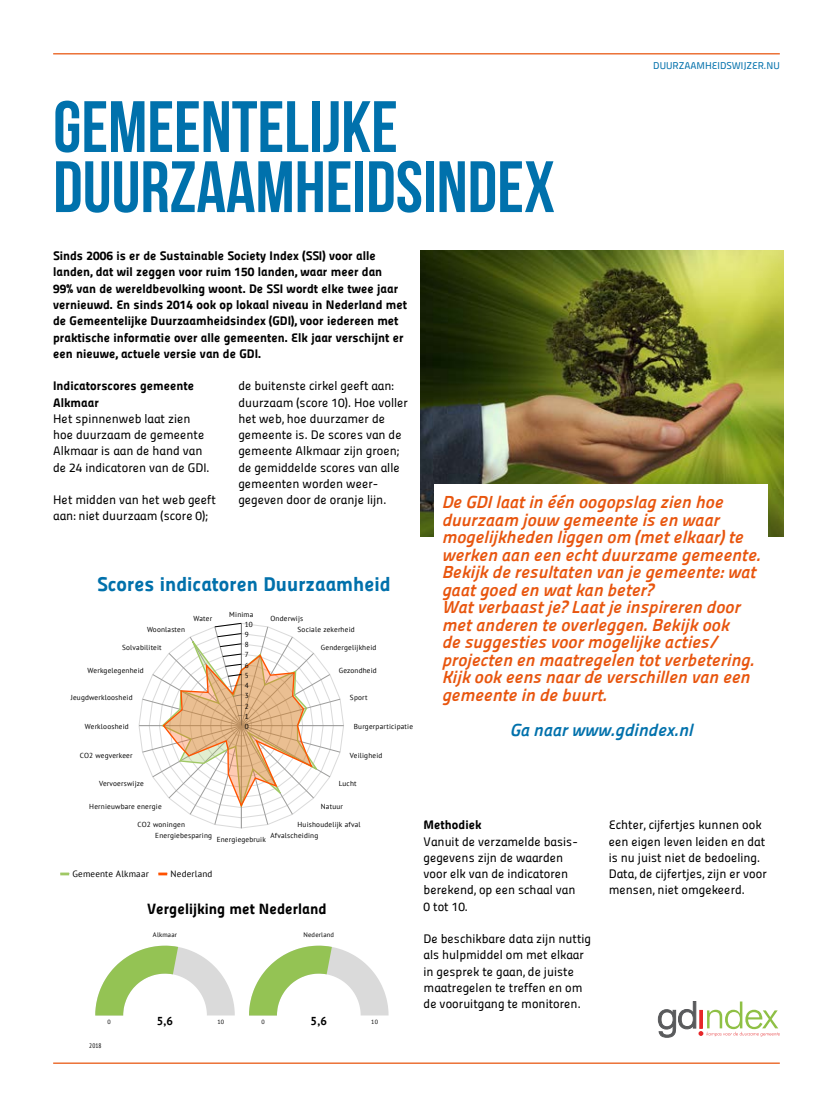
<style>
.page{position:relative;width:833px;height:1117px;background:#fff}
.page>*{position:absolute;margin:0;border:0;box-sizing:border-box;transform-origin:0 0}
.t1{font:700 72.5px/60px "Bebas Neue";color:#0071ac}
.t2{font:20px "Panefresco 999 wt";color:#0070ab}
.t3{font:italic 17.5px/17.5px "Panefresco 800 wt";color:#e8550e}
.t4{font:italic 17.5px "Panefresco 800 wt";color:#0071ac}
.t5{font:15px "Panefresco 999 wt";color:#000}
.t6{font:12.5px/16.2px "Panefresco 500 wt";color:#000}
.t7{font:12.5px/16.2px "Panefresco 999 wt";color:#000}
.t8{font:700 11.5px "PT Sans";color:#000}
.t9{font:10px "Panefresco 500 wt";color:#0070ab}
.t10{font:9.12px "PT Sans";letter-spacing:.02em;color:#000}
.t11{font:7.25px/11.2px "PT Sans";letter-spacing:.025em;color:#000}
.t12{font:6.62px "PT Sans";letter-spacing:.025em;color:#000}
.t13{font:condensed 6.62px "PT Sans";color:#000}
.t14{font:6px "PT Sans";color:#000}
</style>
<div class="page">
<svg style="left:658px;top:1001px;width:122px;height:36px"></svg>
<svg style="left:60px;top:872px;width:9px;height:3px"></svg>
<svg style="left:158px;top:872px;width:9px;height:3px"></svg>
<svg style="left:138px;top:622px;width:206px;height:206px"></svg>
<svg style="left:95px;top:945px;width:140px;height:70px"></svg>
<svg style="left:249px;top:945px;width:139px;height:70px"></svg>
<img style="left:420px;top:250px;width:363px;height:286px">
<div style="left:434px;top:484px;width:334px;height:329px;background:#fff"></div>
<hr style="left:53px;top:53px;width:727px;height:1px;background:#e8550e">
<hr style="left:53px;top:1062px;width:727px;height:1px;background:#e8550e">
<h1 class="t1" style="left:53px;top:96px;width:503px">GEMEENTELIJKE<br>DUURZAAMHEIDSINDEX</h1>
<p class="t9" style="left:653px;top:58px;width:128px">DUURZAAMHEIDSWIJZER.NU</p>
<p class="t7" style="left:53px;top:247px;width:355px">Sinds 2006 is er de Sustainable Society Index (SSI) voor alle landen, dat wil zeggen voor ruim 150 landen, waar meer dan<br>99% van de wereldbevolking woont. De SSI wordt elke twee jaar vernieuwd. En sinds 2014 ook op lokaal niveau in Nederland met de Gemeentelijke Duurzaamheidsindex (GDI), voor iedereen met praktische informatie over alle gemeenten. Elk jaar verschijnt er een nieuwe, actuele versie van de GDI.</p>
<p class="t7" style="left:53px;top:377px;width:142px">Indicatorscores gemeente<br>Alkmaar</p>
<p class="t6" style="left:53px;top:409px;width:158px">Het spinnenweb laat zien hoe duurzaam de gemeente<br>Alkmaar is aan de hand van de 24 indicatoren van de GDI.</p>
<p class="t6" style="left:53px;top:491px;width:164px">Het midden van het web geeft aan: niet duurzaam (score 0);</p>
<p class="t6" style="left:238px;top:377px;width:171px">de buitenste cirkel geeft aan: duurzaam (score 10). Hoe voller het web, hoe duurzamer de gemeente is. De scores van de gemeente Alkmaar zijn groen; de gemiddelde scores van alle gemeenten worden weer&shy;gegeven door de oranje lijn.</p>
<h2 class="t2" style="left:97px;top:568px;width:295px">Scores indicatoren Duurzaamheid</h2>
<p class="t11" style="left:229px;top:608px;width:26px">Minima</p>
<p class="t11" style="left:297px;top:612px;width:59px;text-indent:-27px">Onderwijs<br>Sociale zekerheid</p>
<p class="t11" style="left:321px;top:641px;width:57px">Gendergelijkheid</p>
<p class="t11" style="left:339px;top:664px;width:40px">Gezondheid</p>
<p class="t11" style="left:350px;top:691px;width:19px">Sport</p>
<p class="t11" style="left:354px;top:720px;width:61px">Burgerparticipatie</p>
<p class="t11" style="left:350px;top:750px;width:34px">Veiligheid</p>
<p class="t11" style="left:339px;top:777px;width:19px">Lucht</p>
<p class="t11" style="left:321px;top:800px;width:24px">Natuur</p>
<p class="t11" style="left:270px;top:818px;width:92px;text-indent:27px">Huishoudelijk afval<br>Afvalscheiding</p>
<p class="t11" style="left:194px;top:612px;width:20px">Water</p>
<p class="t11" style="left:245px;top:618px;width:10px">10</p>
<p class="t11" style="left:147px;top:623px;width:39px">Woonlasten</p>
<p class="t11" style="left:245px;top:628px;width:5px">9</p>
<p class="t11" style="left:245px;top:638px;width:5px">8</p>
<p class="t11" style="left:122px;top:641px;width:41px">Solvabiliteit</p>
<p class="t11" style="left:245px;top:649px;width:5px">7</p>
<p class="t11" style="left:245px;top:659px;width:5px">6</p>
<p class="t11" style="left:88px;top:664px;width:58px">Werkgelegenheid</p>
<p class="t11" style="left:245px;top:669px;width:5px">5</p>
<p class="t11" style="left:245px;top:679px;width:5px">4</p>
<p class="t11" style="left:245px;top:690px;width:5px">3</p>
<p class="t11" style="left:71px;top:691px;width:63px">Jeugdwerkloosheid</p>
<p class="t11" style="left:245px;top:700px;width:5px">2</p>
<p class="t11" style="left:245px;top:710px;width:5px">1</p>
<p class="t11" style="left:245px;top:720px;width:5px">0</p>
<p class="t11" style="left:85px;top:720px;width:45px">Werkloosheid</p>
<p class="t11" style="left:80px;top:750px;width:54px">CO2 wegverkeer</p>
<p class="t11" style="left:99px;top:777px;width:46px">Vervoerswijze</p>
<p class="t11" style="left:89px;top:800px;width:74px">Hernieuwbare energie</p>
<p class="t11" style="left:138px;top:818px;width:49px">CO2 woningen</p>
<p class="t11" style="left:155px;top:829px;width:58px">Energiebesparing</p>
<p class="t11" style="left:217px;top:833px;width:51px">Energiegebruik</p>
<p class="t10" style="left:73px;top:867px;width:78px">Gemeente Alkmaar</p>
<p class="t10" style="left:171px;top:867px;width:43px">Nederland</p>
<p class="t5" style="left:147px;top:896px;width:181px">Vergelijking met Nederland</p>
<p class="t12" style="left:153px;top:929px;width:26px">Alkmaar</p>
<p class="t14" style="left:108px;top:1017px;width:5px">0</p>
<p class="t8" style="left:157px;top:1013px;width:18px">5,6</p>
<p class="t14" style="left:217px;top:1017px;width:8px">10</p>
<p class="t13" style="left:89px;top:1041px;width:14px">2018</p>
<p class="t12" style="left:303px;top:929px;width:32px">Nederland</p>
<p class="t14" style="left:261px;top:1017px;width:5px">0</p>
<p class="t8" style="left:311px;top:1013px;width:18px">5,6</p>
<p class="t14" style="left:371px;top:1017px;width:8px">10</p>
<p class="t3" style="left:442px;top:492px;width:320px">De GDI laat in één oogopslag zien hoe duurzaam jouw gemeente is en waar mogelijkheden liggen om (met elkaar) te werken aan een echt duurzame gemeente.<br>Bekijk de resultaten van je gemeente: wat gaat goed en wat kan beter?<br>Wat verbaast je? Laat je inspireren door met anderen te overleggen. Bekijk ook<br>de suggesties voor mogelijke acties/ projecten en maatregelen tot verbetering.<br>Kijk ook eens naar de verschillen van een gemeente in de buurt.</p>
<h3 class="t4" style="left:509px;top:716px;width:184px">Ga naar www.gdindex.nl</h3>
<p class="t7" style="left:423px;top:815px;width:59px">Methodiek</p>
<p class="t6" style="left:423px;top:832px;width:156px">Vanuit de verzamelde basis&shy;gegevens zijn de waarden voor elk van de indicatoren berekend, op een schaal van<br>0 tot 10.</p>
<p class="t6" style="left:423px;top:929px;width:169px">De beschikbare data zijn nuttig als hulpmiddel om met elkaar in gesprek te gaan, de juiste maatregelen te treffen en om de vooruitgang te monitoren.</p>
<p class="t6" style="left:609px;top:816px;width:160px">Echter, cijfertjes kunnen ook een eigen leven leiden en dat is nu juist niet de bedoeling.<br>Data, de cijfertjes, zijn er voor mensen, niet omgekeerd.</p>
</div>
